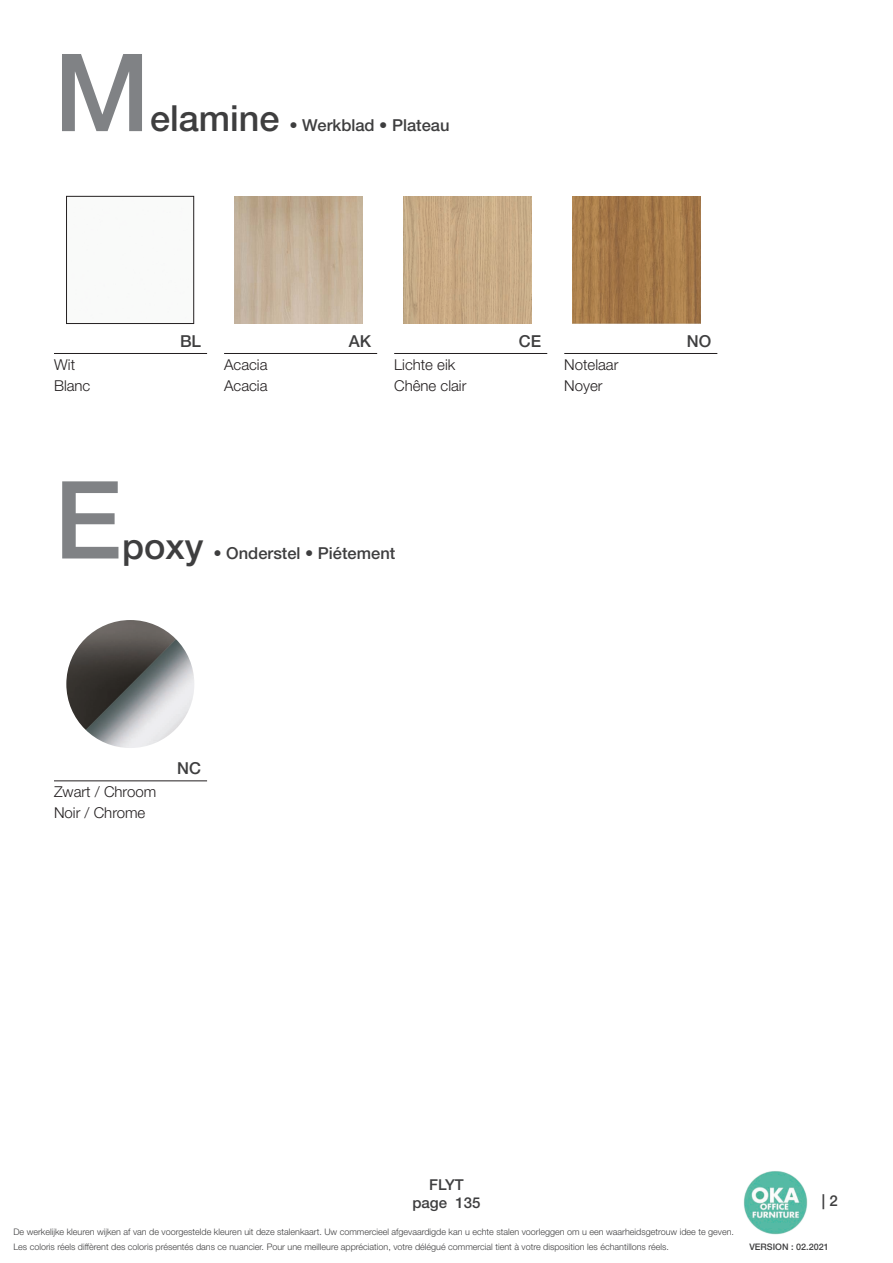
<style>
.page{position:relative;width:893px;height:1263px;background:#fff}
.page>*{position:absolute;margin:0;border:0;box-sizing:border-box;transform-origin:0 0}
.t1{font:500 108px "Helvetica Neue LT Std";color:#808285}
.t2{font:500 16.5px "Helvetica Neue LT Std";color:#3e3e3f}
.t3{font:300 15px "Helvetica Neue LT Std";color:#231f20}
.t4{font:500 15px/18px "Helvetica Neue LT Std";color:#3e3e3f;text-align:center}
.t5{font:300 9px/14.4px "Helvetica Neue LT Std";color:#3e3e3f}
.t6{font:500 9px "Helvetica Neue LT Std";color:#3e3e3f}
.s1{font-size:36px}
</style>
<div class="page">
<img style="left:743px;top:1171px;width:64px;height:64px">
<div style="left:66px;top:196px;width:128px;height:128px;border:1px solid #231f20"></div>
<img style="left:235px;top:196px;width:127px;height:128px">
<hr style="left:54px;top:353px;width:153px;height:1px;background:#231f20">
<hr style="left:224px;top:353px;width:153px;height:1px;background:#231f20">
<hr style="left:394px;top:353px;width:153px;height:1px;background:#231f20">
<hr style="left:564px;top:353px;width:153px;height:1px;background:#231f20">
<img style="left:404px;top:196px;width:127px;height:128px">
<hr style="left:54px;top:780px;width:153px;height:1px;background:#231f20">
<img style="left:573px;top:196px;width:127px;height:128px">
<img style="left:66px;top:620px;width:128px;height:128px;border-radius:64px">
<p class="t1" style="left:54px;top:28px;width:98px">M</p>
<p class="t2" style="left:150px;top:115px;width:301px"><span class="s1">elamine</span> • Werkblad • Plateau</p>
<p class="t2" style="left:180px;top:331px;width:23px">BL</p>
<p class="t2" style="left:349px;top:331px;width:24px">AK</p>
<p class="t2" style="left:519px;top:331px;width:24px">CE</p>
<p class="t2" style="left:687px;top:331px;width:26px">NO</p>
<p class="t3" style="left:54px;top:355px;width:23px">Wit</p>
<p class="t3" style="left:224px;top:355px;width:45px">Acacia</p>
<p class="t3" style="left:394px;top:355px;width:63px">Lichte eik</p>
<p class="t3" style="left:564px;top:355px;width:56px">Notelaar</p>
<p class="t3" style="left:54px;top:376px;width:38px">Blanc</p>
<p class="t3" style="left:224px;top:376px;width:45px">Acacia</p>
<p class="t3" style="left:394px;top:376px;width:74px">Chêne clair</p>
<p class="t3" style="left:564px;top:376px;width:40px">Noyer</p>
<p class="t1" style="left:54px;top:456px;width:70px">E</p>
<p class="t2" style="left:122px;top:543px;width:275px"><span class="s1">poxy</span> • Onderstel • Piétement</p>
<p class="t3" style="left:54px;top:782px;width:104px">Zwart / Chroom</p>
<p class="t3" style="left:54px;top:804px;width:93px">Noir / Chrome</p>
<p class="t2" style="left:177px;top:758px;width:25px">NC</p>
<h3 class="t4" style="left:412px;top:1175px;width:70px">FLYT page 135</h3>
<p class="t5" style="left:13px;top:1225px;width:722px">De werkelijke kleuren wijken af van de voorgestelde kleuren uit deze stalenkaart. Uw commercieel afgevaardigde kan u echte stalen voorleggen om u een waarheidsgetrouw idee te geven.<br>Les coloris réels diffèrent des coloris présentés dans ce nuancier. Pour une meilleure appréciation, votre délégué commercial tient à votre disposition les échantillons réels.</p>
<h3 class="t4" style="left:822px;top:1191px;width:17px">| 2</h3>
<p class="t6" style="left:749px;top:1242px;width:81px">VERSION : 02.2021</p>
</div>
